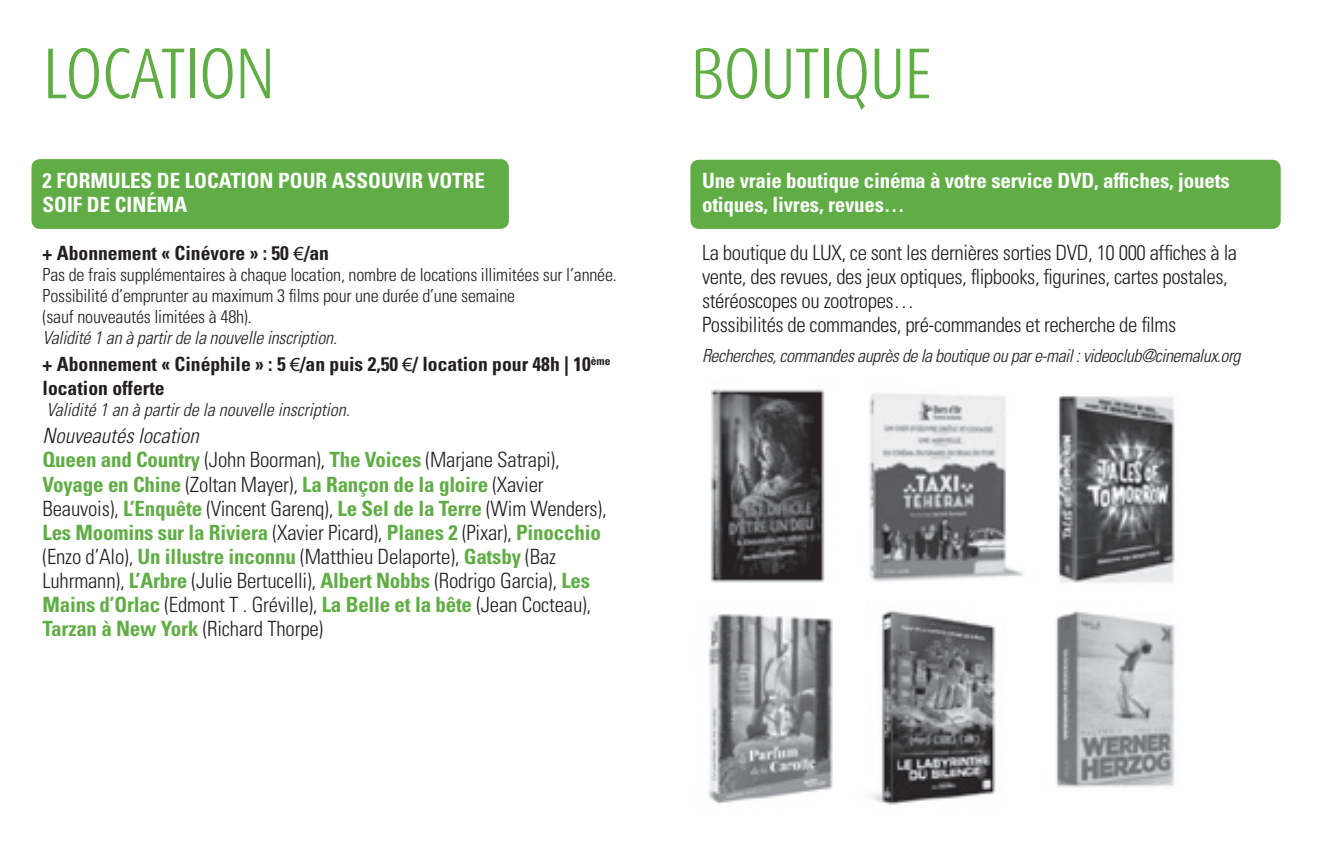
<style>
.page{position:relative;width:1319px;height:851px;background:#fff}
.page>*{position:absolute;margin:0;border:0;box-sizing:border-box;transform-origin:0 0}
.t1{font:300 72px "Dax Condensed";letter-spacing:-.02em;color:#60ad45}
.t2{font:300 condensed 21px/24px "Univers";letter-spacing:-.02em;color:#231f20}
.t3{font:700 condensed 21px/24px "Univers";letter-spacing:-.01em;color:#fff}
.t4{font:700 condensed 19.5px/23.4px "Univers";color:#231f20}
.t5{font:300 condensed 18px/21px "Univers";letter-spacing:-.01em;color:#231f20}
.t6{font:italic 300 condensed 18px "Univers";letter-spacing:-.01em;color:#231f20}
.s1{font-family:"Arial";font-weight:400;font-stretch:normal;font-size:18px}
.s2{font-style:italic}
.s3{font-weight:700;color:#60ad45}
</style>
<div class="page">
<div style="left:31px;top:159px;width:478px;height:70px;background:#60ad45;border-radius:9px"></div>
<div style="left:690px;top:160px;width:590px;height:69px;background:#60ad45;border-radius:9px"></div>
<img style="left:708px;top:389px;width:467px;height:416px">
<h1 class="t1" style="left:43px;top:34px;width:234px">LOCATION</h1>
<h1 class="t1" style="left:690px;top:34px;width:243px">BOUTIQUE</h1>
<p class="t3" style="left:43px;top:168px;width:444px">2 FORMULES DE LOCATION POUR ASSOUVIR VOTRE<br>SOIF DE CINÉMA</p>
<p class="t4" style="left:43px;top:241px;width:288px">+ Abonnement « Cinévore » : 50 <span class="s1">€</span>/an</p>
<p class="t5" style="left:43px;top:264px;width:576px">Pas de frais supplémentaires à chaque location, nombre de locations illimitées sur l’année.<br>Possibilité d’emprunter au maximum 3 films pour une durée d’une semaine<br>(sauf nouveautés limitées à 48h).</p>
<p class="t6" style="left:43px;top:327px;width:296px">Validité 1 an à partir de la nouvelle inscription.</p>
<p class="t4" style="left:43px;top:352px;width:569px">+ Abonnement « Cinéphile » : 5 <span class="s1">€</span>/an puis 2,50 <span class="s1">€</span>/ location pour 48h | 10<sup>ème </sup>location offerte</p>
<p class="t6" style="left:47px;top:399px;width:305px">Validité 1 an à partir de la nouvelle inscription.</p>
<p class="t2" style="left:43px;top:424px;width:565px"><span class="s2">Nouveautés location<br></span><span class="s3">Queen and Country</span> (John Boorman), <span class="s3">The Voices</span> (Marjane Satrapi), <span class="s3">Voyage en Chine</span> (Zoltan Mayer), <span class="s3">La Rançon de la gloire</span> (Xavier Beauvois), <span class="s3">L’Enquête</span> (Vincent Garenq), <span class="s3">Le Sel de la Terre</span> (Wim Wenders), <span class="s3">Les Moomins sur la Riviera</span> (Xavier Picard), <span class="s3">Planes 2</span> (Pixar), <span class="s3">Pinocchio </span>(Enzo d’Alo), <span class="s3">Un illustre inconnu</span> (Matthieu Delaporte), <span class="s3">Gatsby</span> (Baz Luhrmann), <span class="s3">L’Arbre</span> (Julie Bertucelli), <span class="s3">Albert Nobbs</span> (Rodrigo Garcia), <span class="s3">Les Mains d’Orlac</span> (Edmont T . Gréville), <span class="s3">La Belle et la bête</span> (Jean Cocteau), <span class="s3">Tarzan à New York</span> (Richard Thorpe)</p>
<p class="t3" style="left:702px;top:168px;width:529px">Une vraie boutique cinéma à votre service DVD, affiches, jouets otiques, livres, revues…</p>
<p class="t2" style="left:702px;top:241px;width:536px">La boutique du LUX, ce sont les dernières sorties DVD, 10 000 affiches à la vente, des revues, des jeux optiques, flipbooks, figurines, cartes postales, stéréoscopes ou zootropes…<br>Possibilités de commandes, pré-commandes et recherche de films</p>
<p class="t6" style="left:702px;top:345px;width:540px">Recherches, commandes auprès de la boutique ou par e-mail : videoclub@cinemalux.org</p>
</div>
